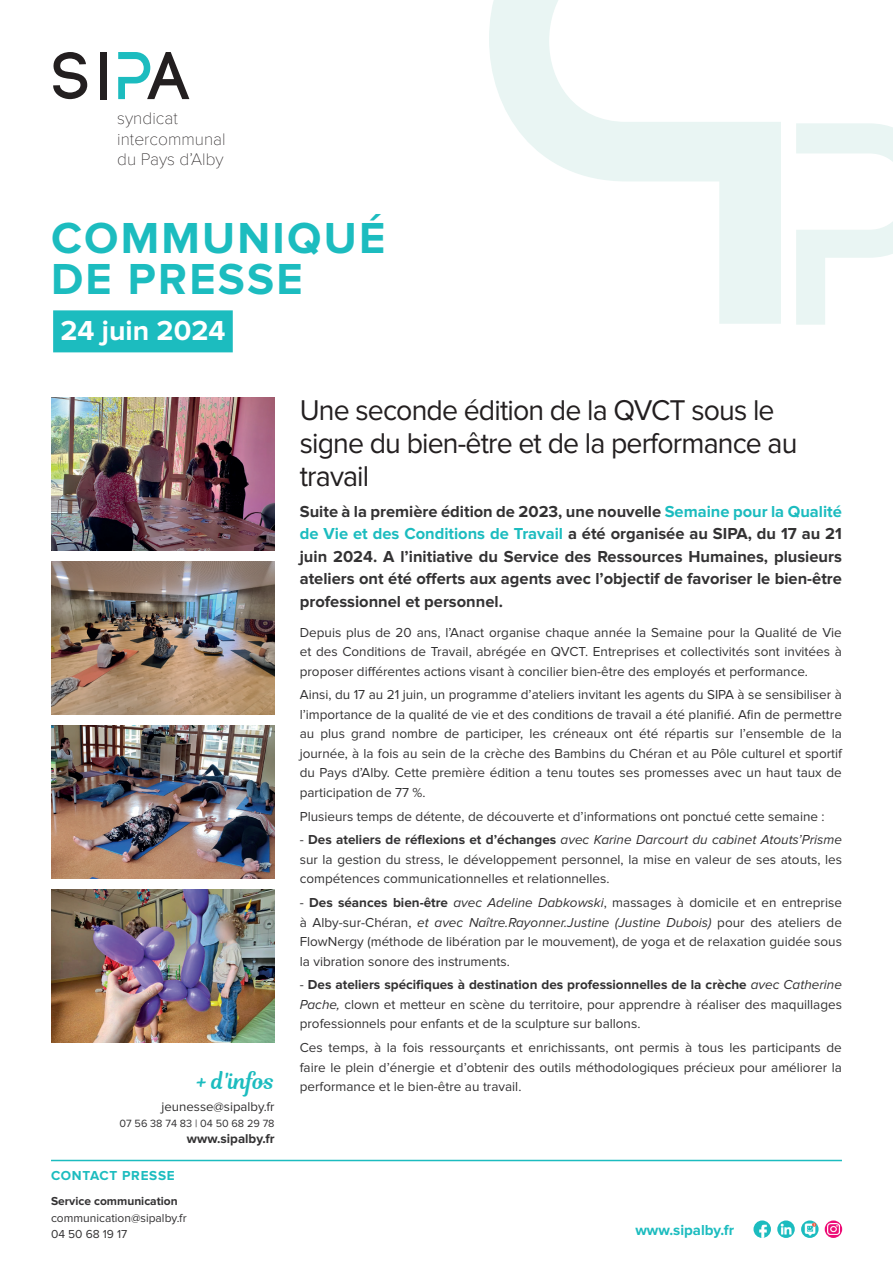
<style>
.page{position:relative;width:893px;height:1263px;background:#fff}
.page>*{position:absolute;margin:0;border:0;box-sizing:border-box;transform-origin:0 0}
.t1{font:700 45px/40.5px "Proxima Nova";letter-spacing:.05em;color:#1cbcbf}
.t2{font:29.7px/33px "Proxima Nova";letter-spacing:-.03em;color:#231f20;scale:.96 1}
.t3{font:700 28.5px "Proxima Nova";color:#fff}
.t4{font:21.75px "Magnolia Script";color:#1cbcbf}
.t5{font:100 17.4px/20.2px "Proxima Nova T";color:#231f20}
.t6{font:700 16.5px/22.5px "Proxima Nova";color:#333233;text-align:justify}
.t7{font:700 15px "Proxima Nova";color:#1cbcbf}
.t8{font:13.5px/19.5px "Proxima Nova";color:#333233;text-align:justify}
.t9{font:700 13.5px "Proxima Nova";letter-spacing:.05em;color:#1cbcbf}
.t10{font:700 13.35px "Proxima Nova";color:#333233}
.t11{font:13.2px "Proxima Nova";color:#333233}
.t12{font:12px/16.5px "Proxima Nova";color:#333233}
.t13{font:700 12px "Proxima Nova";color:#333233}
.t14{font:10.8px "Proxima Nova";color:#333233}
.s1{color:#1cbcbf}
.s2{font-weight:700}
.s3{font-style:italic}
</style>
<div class="page">
<svg style="left:53px;top:52px;width:34px;height:47px"></svg>
<div style="left:100px;top:52px;width:7px;height:47px;background:#231f20"></div>
<svg style="left:118px;top:52px;width:71px;height:47px"></svg>
<div style="left:53px;top:310px;width:180px;height:42px;background:#1cbcbf"></div>
<hr style="left:51px;top:1160px;width:791px;height:1px;background:#1cbcbf">
<svg style="left:796px;top:123px;width:97px;height:202px"></svg>
<svg style="left:489px;top:0;width:292px;height:324px"></svg>
<svg style="left:753px;top:1220px;width:18px;height:18px"></svg>
<img style="left:756px;top:1225px;width:14px;height:13px">
<svg style="left:777px;top:1220px;width:18px;height:18px"></svg>
<svg style="left:779px;top:1223px;width:13px;height:13px"></svg>
<img style="left:801px;top:1220px;width:18px;height:18px;border-radius:9px">
<svg style="left:825px;top:1220px;width:17px;height:18px"></svg>
<svg style="left:828px;top:1223px;width:11px;height:12px"></svg>
<img style="left:51px;top:397px;width:224px;height:153px">
<img style="left:51px;top:725px;width:224px;height:153px">
<img style="left:51px;top:889px;width:224px;height:153px">
<img style="left:51px;top:561px;width:224px;height:153px">
<p class="t5" style="left:117px;top:109px;width:110px">syndicat intercommunal du Pays d’Alby</p>
<h1 class="t1" style="left:51px;top:219px;width:336px">COMMUNIQUÉ<br>DE PRESSE</h1>
<h3 class="t3" style="left:60px;top:314px;width:167px">24 juin 2024</h3>
<h3 class="t4" style="left:196px;top:1065px;width:80px">+ d'infos</h3>
<p class="t11" style="left:161px;top:1099px;width:115px">jeunesse@sipalby.fr</p>
<p class="t14" style="left:120px;top:1117px;width:157px">07 56 38 74 83 | 04 50 68 29 78</p>
<p class="t10" style="left:187px;top:1131px;width:89px">www.sipalby.fr</p>
<h2 class="t2" style="left:300px;top:394px;width:520px">Une seconde édition de la QVCT sous le signe du bien-être et de la performance au travail</h2>
<p class="t6" style="left:300px;top:500px;width:544px">Suite à la première édition de 2023, une nouvelle <span class="s1">Semaine pour la Qualité de Vie et des Conditions de Travail</span> a été organisée au SIPA, du 17 au 21 juin 2024. A l’initiative du Service des Ressources Humaines, plusieurs ateliers ont été offerts aux agents avec l’objectif de favoriser le bien-être professionnel et personnel.</p>
<p class="t8" style="left:300px;top:623px;width:544px">Depuis plus de 20 ans, l’Anact organise chaque année la Semaine pour la Qualité de Vie et des Conditions de Travail, abrégée en QVCT. Entreprises et collectivités sont invitées à proposer différentes actions visant à concilier bien-être des employés et performance.</p>
<p class="t8" style="left:300px;top:685px;width:544px">Ainsi, du 17 au 21 juin, un programme d’ateliers invitant les agents du SIPA à se sensibiliser à l’importance de la qualité de vie et des conditions de travail a été planifié. Afin de permettre au plus grand nombre de participer, les créneaux ont été répartis sur l’ensemble de la journée, à la fois au sein de la crèche des Bambins du Chéran et au Pôle culturel et sportif du Pays d’Alby. Cette première édition a tenu toutes ses promesses avec un haut taux de participation de 77 %.</p>
<p class="t8" style="left:300px;top:806px;width:526px">Plusieurs temps de détente, de découverte et d’informations ont ponctué cette semaine :</p>
<p class="t8" style="left:300px;top:830px;width:544px">- <span class="s2">Des ateliers de réflexions et d’échanges</span> <span class="s3">avec Karine Darcourt du cabinet Atouts’Prisme </span>sur la gestion du stress, le développement personnel, la mise en valeur de ses atouts, les compétences communicationnelles et relationnelles.</p>
<p class="t8" style="left:300px;top:893px;width:544px">- <span class="s2">Des séances bien-être</span> <span class="s3">avec Adeline Dabkowski</span>, massages à domicile et en entreprise à Alby-sur-Chéran, <span class="s3">et avec Naître.Rayonner.Justine (Justine Dubois)</span> pour des ateliers de FlowNergy (méthode de libération par le mouvement), de yoga et de relaxation guidée sous la vibration sonore des instruments.</p>
<p class="t8" style="left:300px;top:975px;width:544px">- <span class="s2">Des ateliers spécifiques à destination des professionnelles de la crèche</span> <span class="s3">avec Catherine Pache,</span> clown et metteur en scène du territoire, pour apprendre à réaliser des maquillages professionnels pour enfants et de la sculpture sur ballons.</p>
<p class="t8" style="left:300px;top:1038px;width:544px">Ces temps, à la fois ressourçants et enrichissants, ont permis à tous les participants de faire le plein d’énergie et d’obtenir des outils méthodologiques précieux pour améliorer la performance et le bien-être au travail.</p>
<p class="t9" style="left:51px;top:1168px;width:125px">CONTACT PRESSE</p>
<p class="t13" style="left:51px;top:1194px;width:128px">Service communication</p>
<p class="t12" style="left:51px;top:1210px;width:137px">communication@sipalby.fr<br>04 50 68 19 17</p>
<p class="t7" style="left:635px;top:1221px;width:100px">www.sipalby.fr</p>
</div>
